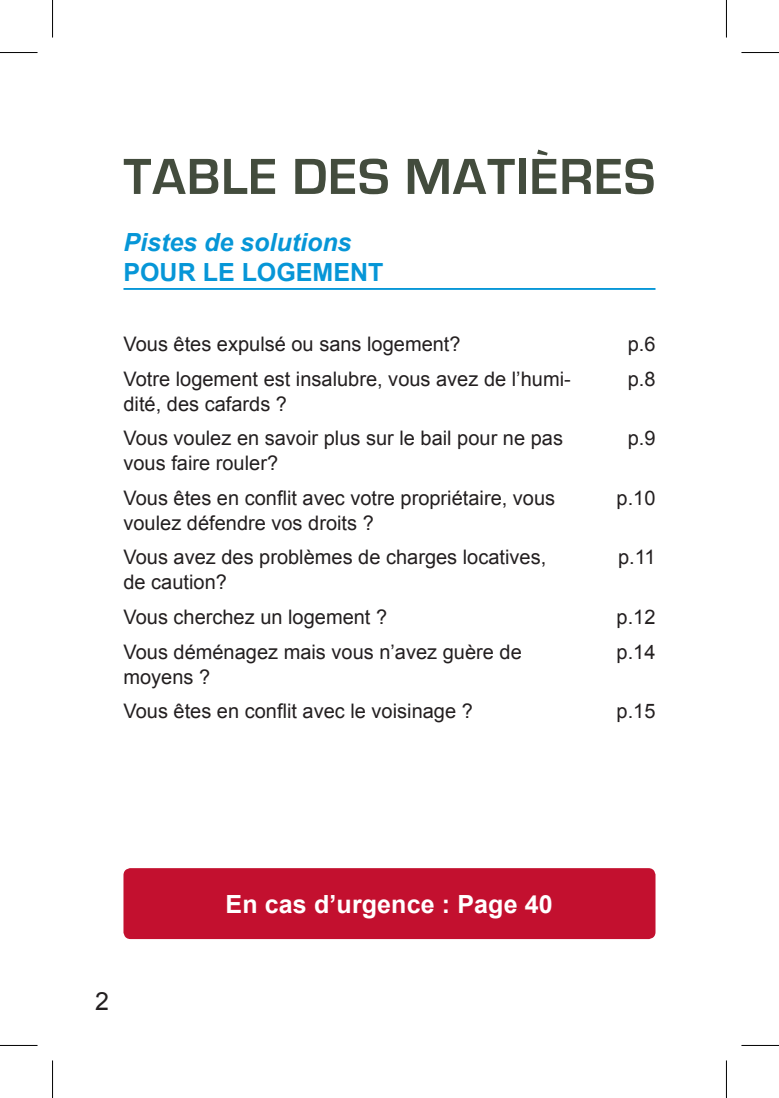
<style>
.page{position:relative;width:779px;height:1098px;background:#fff}
.page>*{position:absolute;margin:0;border:0;box-sizing:border-box;transform-origin:0 0}
.t1{font:700 52.5px "Eurostile";letter-spacing:.02em;color:#434c3d}
.t2{font:700 25px "Arial";letter-spacing:.005em;color:#fff}
.t3{font:italic 700 25px "Arial";color:#0696d7}
.t4{font:700 25px "Arial";color:#0696d7}
.t5{font:25px "Arial";color:#231f20}
.t6{font:20px/25px "Arial";color:#231f20}
</style>
<div class="page">
<hr style="left:123px;top:288px;width:532px;height:2px;background:#0696d7">
<div style="left:123px;top:867px;width:532px;height:71px;background:#c3102f;border-radius:7px"></div>
<hr style="left:0;top:52px;width:38px;height:1px;background:#000">
<hr style="left:741px;top:52px;width:37px;height:1px;background:#000">
<hr style="left:0;top:1044px;width:38px;height:1px;background:#000">
<hr style="left:741px;top:1044px;width:37px;height:1px;background:#000">
<hr style="left:52px;top:0;width:1px;height:37px;background:#000">
<hr style="left:52px;top:1060px;width:1px;height:37px;background:#000">
<hr style="left:725px;top:0;width:1px;height:37px;background:#000">
<hr style="left:725px;top:1060px;width:1px;height:37px;background:#000">
<h1 class="t1" style="left:123px;top:148px;width:201px">TABLE DES</h1>
<h1 class="t1" style="left:404px;top:148px;width:219px">MATIÈRES</h1>
<p class="t3" style="left:123px;top:226px;width:229px">Pistes de solutions</p>
<p class="t4" style="left:123px;top:255px;width:261px">pour LE logement</p>
<p class="t6" style="left:123px;top:331px;width:338px">Vous êtes expulsé ou sans logement?</p>
<p class="t6" style="left:627px;top:331px;width:29px">p.6</p>
<p class="t6" style="left:123px;top:366px;width:448px">Votre logement est insalubre, vous avez de l’humi&shy;dité, des cafards ?</p>
<p class="t6" style="left:627px;top:366px;width:29px">p.8</p>
<p class="t6" style="left:123px;top:426px;width:441px">Vous voulez en savoir plus sur le bail pour ne pas vous faire rouler?</p>
<p class="t6" style="left:627px;top:426px;width:29px">p.9</p>
<p class="t6" style="left:123px;top:485px;width:433px">Vous êtes en conflit avec votre propriétaire, vous voulez défendre vos droits ?</p>
<p class="t6" style="left:616px;top:485px;width:40px">p.10</p>
<p class="t6" style="left:123px;top:545px;width:424px">Vous avez des problèmes de charges locatives, de caution?</p>
<p class="t6" style="left:617px;top:545px;width:39px">p.11</p>
<p class="t6" style="left:123px;top:604px;width:265px">Vous cherchez un logement ?</p>
<p class="t6" style="left:616px;top:604px;width:40px">p.12</p>
<p class="t6" style="left:123px;top:639px;width:399px">Vous déménagez mais vous n’avez guère de moyens ?</p>
<p class="t6" style="left:616px;top:639px;width:40px">p.14</p>
<p class="t6" style="left:123px;top:698px;width:351px">Vous êtes en conflit avec le voisinage ?</p>
<p class="t6" style="left:616px;top:698px;width:40px">p.15</p>
<p class="t5" style="left:95px;top:984px;width:15px">2</p>
<p class="t2" style="left:225px;top:887px;width:328px">En cas d’urgence : Page 40</p>
</div>
